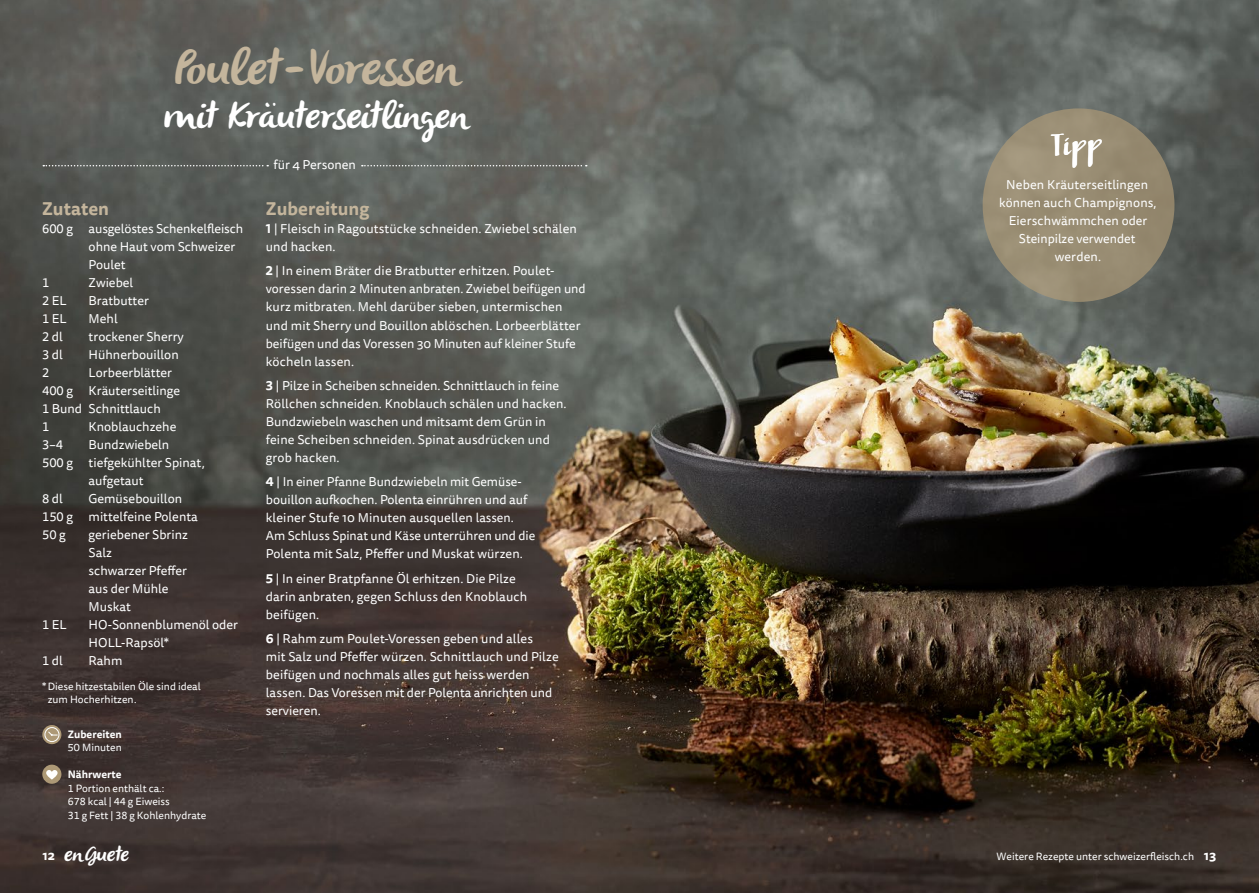
<style>
.page{position:relative;width:1259px;height:893px;background:#fff}
.page>*{position:absolute;margin:0;border:0;box-sizing:border-box;transform-origin:0 0}
.t1{font:italic 49.5px "Olivier";letter-spacing:-.005em;color:#c4b59c}
.t2{font:italic 37.5px "Olivier";letter-spacing:-.01em;color:#fff}
.t3{font:30px "Bambusa Pro Basic";color:#fff}
.t4{font:italic 21px "Olivier";color:#fff}
.t5{font:700 18px "Tisa Sans OT";color:#c4b59c}
.t6{font:12.75px/18px "Tisa Sans OT";color:#fff}
.t7{font:700 12.75px "Tisa Sans OT";color:#fff}
.t8{font:10.5px/13.5px "Tisa Sans OT";color:#fff}
.t9{font:700 10.5px "Tisa Sans OT";color:#fff}
.s1{font-weight:700}
.s2{font-family:"Tisa Sans OT";font-weight:700;font-style:normal;font-size:12.75px}
</style>
<div class="page">
<img style="left:0;top:0;width:1259px;height:893px">
<svg style="left:43px;top:165px;width:225px;height:1px"></svg>
<svg style="left:362px;top:165px;width:225px;height:1px"></svg>
<svg style="left:42px;top:725px;width:19px;height:19px"></svg>
<div style="left:45px;top:727px;width:14px;height:15px;border:1px solid #fff;border-radius:50%"></div>
<svg style="left:48px;top:731px;width:10px;height:5px"></svg>
<div style="left:42px;top:765px;width:19px;height:19px;background:#ad9976;border-radius:50%"></div>
<svg style="left:46px;top:770px;width:12px;height:10px"></svg>
<div style="left:982px;top:108px;width:192px;height:194px;background:#998d73;border-radius:50%"></div>
<h1 class="t1" style="left:172px;top:40px;width:288px">Poulet-Voressen</h1>
<h2 class="t2" style="left:162px;top:94px;width:306px">mitKräuterseitlingen</h2>
<h3 class="t5" style="left:42px;top:197px;width:68px">Zutaten</h3>
<p class="t6" style="left:42px;top:220px;width:203px">600 g ausgelöstes Schenkelfleisch</p>
<p class="t6" style="left:89px;top:238px;width:148px">ohne Haut vom Schweizer</p>
<p class="t6" style="left:89px;top:256px;width:39px">Poulet</p>
<p class="t6" style="left:42px;top:274px;width:9px">1</p>
<p class="t6" style="left:89px;top:274px;width:46px">Zwiebel</p>
<p class="t6" style="left:42px;top:292px;width:26px">2 EL</p>
<p class="t6" style="left:89px;top:292px;width:62px">Bratbutter</p>
<p class="t6" style="left:42px;top:310px;width:26px">1 EL</p>
<p class="t6" style="left:89px;top:310px;width:31px">Mehl</p>
<p class="t6" style="left:42px;top:328px;width:22px">2 dl</p>
<p class="t6" style="left:89px;top:328px;width:97px">trockener Sherry</p>
<p class="t6" style="left:42px;top:346px;width:22px">3 dl</p>
<p class="t6" style="left:89px;top:346px;width:92px">Hühnerbouillon</p>
<p class="t6" style="left:42px;top:364px;width:9px">2</p>
<p class="t6" style="left:42px;top:364px;width:139px;text-indent:46px">Lorbeerblätter<br>400 g Kräuterseitlinge<br>1 Bund Schnittlauch<br>1</p>
<p class="t6" style="left:89px;top:418px;width:89px">Knoblauchzehe</p>
<p class="t6" style="left:42px;top:436px;width:22px">3–4</p>
<p class="t6" style="left:89px;top:436px;width:82px">Bundzwiebeln</p>
<p class="t6" style="left:42px;top:454px;width:165px">500 g tiefgekühlter Spinat,</p>
<p class="t6" style="left:89px;top:472px;width:56px">aufgetaut</p>
<p class="t6" style="left:42px;top:490px;width:22px">8 dl</p>
<p class="t6" style="left:42px;top:490px;width:157px;text-indent:46px">Gemüsebouillon<br>150 g mittelfeine Polenta<br>50 g</p>
<p class="t6" style="left:89px;top:526px;width:101px">geriebener Sbrinz<br>Salz<br>schwarzer Pfeffer aus der Mühle<br>Muskat</p>
<p class="t6" style="left:42px;top:617px;width:26px">1 EL</p>
<p class="t6" style="left:89px;top:617px;width:151px">HO-Sonnenblumenöl oder<br>HOLL-Rapsöl*</p>
<p class="t6" style="left:42px;top:653px;width:22px">1 dl</p>
<p class="t6" style="left:89px;top:653px;width:35px">Rahm</p>
<p class="t8" style="left:48px;top:680px;width:154px;text-indent:-6px">* Diese hitzestabilen Öle sind ideal zum Hocherhitzen.</p>
<p class="t9" style="left:68px;top:727px;width:56px">Zubereiten</p>
<p class="t8" style="left:68px;top:741px;width:56px">50 Minuten</p>
<p class="t9" style="left:68px;top:768px;width:55px">Nährwerte</p>
<p class="t8" style="left:68px;top:782px;width:140px">1 Portion enthält ca.:<br>678 kcal | 44 g Eiweiss<br>31 g Fett | 38 g Kohlenhydrate</p>
<p class="t6" style="left:273px;top:156px;width:84px">für 4 Personen</p>
<h3 class="t5" style="left:266px;top:197px;width:105px">Zubereitung</h3>
<p class="t6" style="left:266px;top:220px;width:313px"><span class="s1">1</span> | Fleisch in Ragoutstücke schneiden. Zwiebel schälen und hacken.</p>
<p class="t6" style="left:266px;top:263px;width:321px"><span class="s1">2</span> | In einem Bräter die Bratbutter erhitzen. Poulet&shy;voressen darin 2 Minuten anbraten. Zwiebel beifügen und kurz mitbraten. Mehl darüber sieben, untermischen und mit Sherry und Bouillon ablöschen. Lorbeerblätter beifügen und das Voressen 30 Minuten auf kleiner Stufe köcheln lassen.</p>
<p class="t6" style="left:266px;top:377px;width:302px"><span class="s1">3</span> | Pilze in Scheiben schneiden. Schnittlauch in feine Röllchen schneiden. Knoblauch schälen und hacken.<br>Bundzwiebeln waschen und mitsamt dem Grün in feine Scheiben schneiden. Spinat ausdrücken und grob hacken.</p>
<p class="t6" style="left:266px;top:474px;width:271px"><span class="s1">4</span> | In einer Pfanne Bundzwiebeln mit Gemüse&shy;bouillon aufkochen. Polenta einrühren und auf kleiner Stufe 10 Minuten ausquellen lassen.<br>Am Schluss Spinat und Käse unterrühren und die Polenta mit Salz, Pfeffer und Muskat würzen.</p>
<p class="t6" style="left:266px;top:570px;width:263px"><span class="s1">5</span> | In einer Bratpfanne Öl erhitzen. Die Pilze darin anbraten, gegen Schluss den Knoblauch beifügen.</p>
<p class="t6" style="left:266px;top:630px;width:294px"><span class="s1">6</span> | Rahm zum Poulet-Voressen geben und alles<br>mit Salz und Pfeffer würzen. Schnittlauch und Pilze beifügen und nochmals alles gut heiss werden lassen. Das Voressen mit der Polenta anrichten und servieren.</p>
<h3 class="t3" style="left:1048px;top:128px;width:53px;rotate:-5deg">Tipp</h3>
<p class="t6" style="left:999px;top:176px;width:159px;text-align:center">Neben Kräuterseitlingen können auch Champignons,<br>Eierschwämmchen oder<br>Steinpilze verwendet werden.</p>
<h3 class="t4" style="left:43px;top:842px;width:92px"><span class="s2">1 2</span> en Guete</h3>
<p class="t7" style="left:1204px;top:847px;width:14px">13</p>
<p class="t8" style="left:996px;top:850px;width:199px">Weitere Rezepte unter schweizerfleisch.ch</p>
</div>
